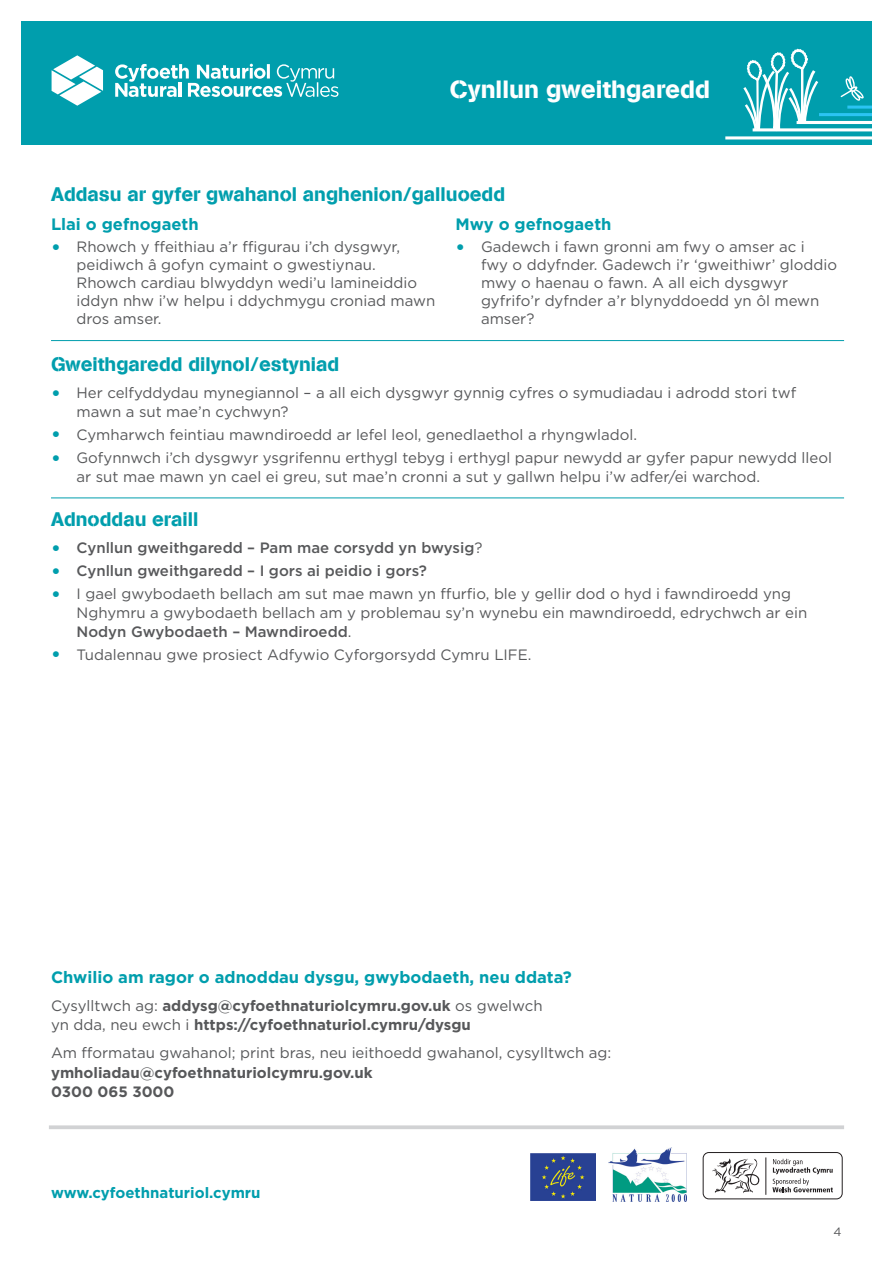
<style>
.page{position:relative;width:893px;height:1263px;background:#fff}
.page>*{position:absolute;margin:0;border:0;box-sizing:border-box;transform-origin:0 0}
.t1{font:24.75px "AG Book Stencil";color:#fff}
.t2{font:19.5px "AG Book Stencil";color:#009ead}
.t3{font:700 16.5px "Gotham";color:#009ead}
.t4{font:15px/18px "Gotham";color:#57585a}
.t5{font:700 15px/19.5px "Gotham";color:#57585a}
.t6{font:500 15px "Gotham";color:#57585a}
.t7{font:700 15px "Gotham";color:#009ead}
.t8{font:12px "Gotham";color:#57585a}
.s1{font-weight:700;font-size:19.5px;color:#009ead}
.s2{font-weight:400}
.s3{font-weight:500}
</style>
<div class="page">
<svg style="left:49px;top:1125px;width:795px;height:4px;background:#d5d6d8"></svg>
<div style="left:703px;top:1152px;width:139px;height:47px;border:1px solid #231f20;border-radius:6px"></div>
<hr style="left:765px;top:1157px;width:1px;height:38px;background:#231f20">
<svg style="left:772px;top:1159px;width:61px;height:33px"></svg>
<svg style="left:712px;top:1158px;width:47px;height:35px"></svg>
<div style="left:21px;top:21px;width:851px;height:124px;background:#009ead"></div>
<svg style="left:52px;top:55px;width:51px;height:51px"></svg>
<svg style="left:115px;top:64px;width:223px;height:33px"></svg>
<hr style="left:723px;top:144px;width:149px;height:1px;background:#2bc4f3">
<hr style="left:725px;top:136px;width:147px;height:3px;background:#fff">
<svg style="left:743px;top:48px;width:129px;height:84px"></svg>
<hr style="left:51px;top:340px;width:793px;height:1px;background:#009ead">
<hr style="left:51px;top:497px;width:793px;height:1px;background:#009ead">
<img style="left:530px;top:1153px;width:66px;height:48px">
<img style="left:608px;top:1148px;width:78px;height:53px">
<h1 class="t1" style="left:450px;top:75px;width:262px">Cynllun gweithgaredd</h1>
<h2 class="t2" style="left:51px;top:182px;width:456px">Addasu ar gyfer gwahanol anghenion/galluoedd</h2>
<p class="t3" style="left:51px;top:213px;width:149px">Llai o gefnogaeth</p>
<p class="t4" style="left:77px;top:238px;width:360px;text-indent:-26px"><span class="s1">•</span> Rhowch y ffeithiau a’r ffigurau i’ch dysgwyr, peidiwch â gofyn cymaint o gwestiynau.<br>Rhowch cardiau blwyddyn wedi’u lamineiddio iddyn nhw i’w helpu i ddychmygu croniad mawn dros amser.</p>
<p class="t3" style="left:455px;top:213px;width:158px">Mwy o gefnogaeth</p>
<p class="t4" style="left:481px;top:238px;width:358px;text-indent:-26px"><span class="s1">•</span> Gadewch i fawn gronni am fwy o amser ac i<br>fwy o ddyfnder. Gadewch i’r ‘gweithiwr’ gloddio mwy o haenau o fawn. A all eich dysgwyr gyfrifo’r dyfnder a’r blynyddoedd yn ôl mewn amser?</p>
<h2 class="t2" style="left:51px;top:352px;width:290px">Gweithgaredd dilynol/estyniad</h2>
<p class="t4" style="left:77px;top:383px;width:721px;line-height:18.8px;text-indent:-26px"><span class="s1">•</span> Her celfyddydau mynegiannol – a all eich dysgwyr gynnig cyfres o symudiadau i adrodd stori twf mawn a sut mae’n cychwyn?</p>
<p class="t4" style="left:51px;top:425px;width:588px"><span class="s1">•</span> Cymharwch feintiau mawndiroedd ar lefel leol, genedlaethol a rhyngwladol.</p>
<p class="t4" style="left:77px;top:448px;width:757px;line-height:18.8px;text-indent:-26px"><span class="s1">•</span> Gofynnwch i’ch dysgwyr ysgrifennu erthygl tebyg i erthygl papur newydd ar gyfer papur newydd lleol ar sut mae mawn yn cael ei greu, sut mae’n cronni a sut y gallwn helpu i’w adfer/ei warchod.</p>
<h2 class="t2" style="left:51px;top:507px;width:149px">Adnoddau eraill</h2>
<p class="t6" style="left:51px;top:538px;width:433px"><span class="s1">•</span> Cynllun gweithgaredd – Pam mae corsydd yn bwysig<span class="s2">?</span></p>
<p class="t6" style="left:51px;top:561px;width:377px"><span class="s1">•</span> Cynllun gweithgaredd – I gors ai peidio i gors?</p>
<p class="t4" style="left:77px;top:584px;width:732px;line-height:18.8px;text-indent:-26px"><span class="s1">•</span> I gael gwybodaeth bellach am sut mae mawn yn ffurfio, ble y gellir dod o hyd i fawndiroedd yng<br>Nghymru a gwybodaeth bellach am y problemau sy’n wynebu ein mawndiroedd, edrychwch ar ein<br><span class="s3">Nodyn Gwybodaeth – Mawndiroedd</span>.</p>
<p class="t4" style="left:51px;top:645px;width:482px"><span class="s1">•</span> Tudalennau gwe prosiect Adfywio Cyforgorsydd Cymru LIFE.</p>
<p class="t3" style="left:51px;top:966px;width:522px">Chwilio am ragor o adnoddau dysgu, gwybodaeth, neu ddata?</p>
<p class="t5" style="left:51px;top:996px;width:493px"><span class="s2">Cysylltwch ag:</span> addysg@cyfoethnaturiolcymru.gov.uk <span class="s2">os gwelwch yn dda, neu ewch i</span> https://cyfoethnaturiol.cymru/dysgu</p>
<p class="t4" style="left:51px;top:1044px;width:562px">Am fformatau gwahanol; print bras, neu ieithoedd gwahanol, cysylltwch ag:</p>
<p class="t5" style="left:51px;top:1063px;width:323px">ymholiadau@cyfoethnaturiolcymru.gov.uk<br>0300 065 3000</p>
<p class="t7" style="left:51px;top:1183px;width:211px">www.cyfoethnaturiol.cymru</p>
<p class="t8" style="left:833px;top:1224px;width:10px">4</p>
</div>
